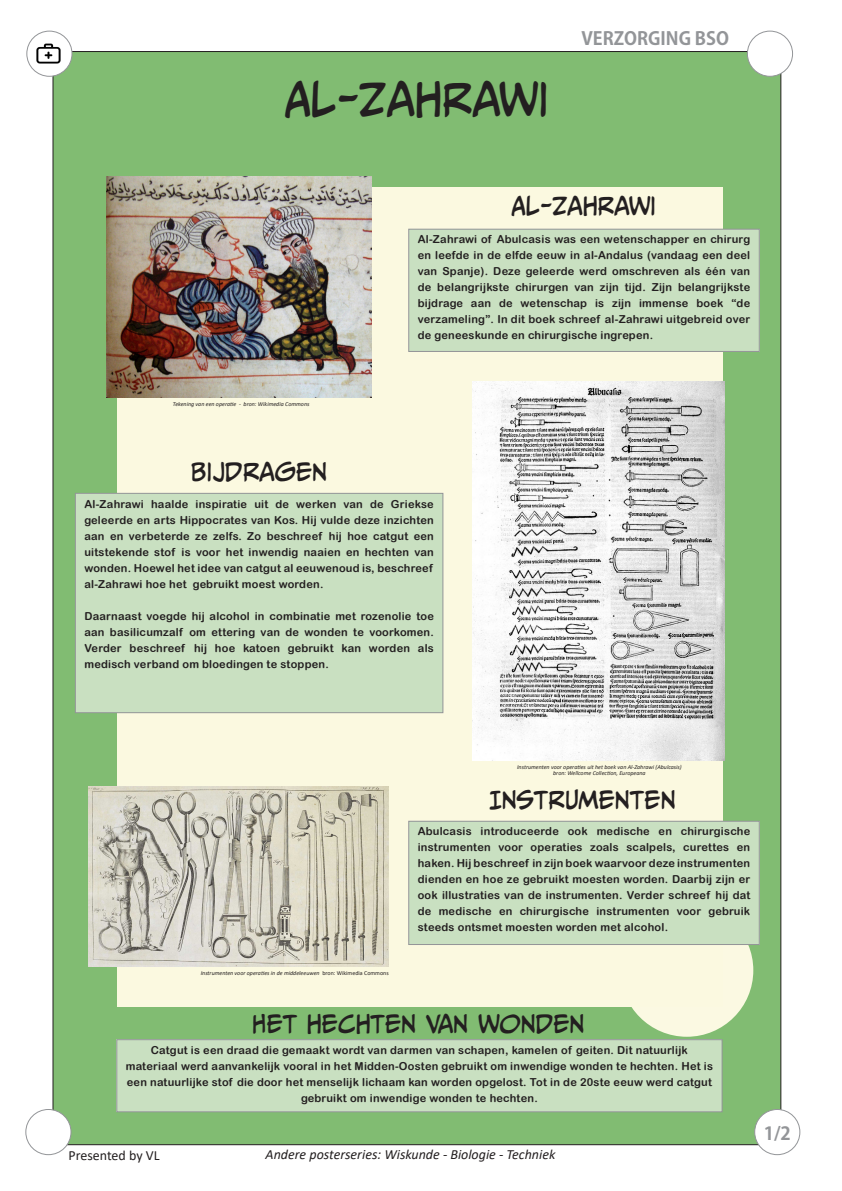
<style>
.page{position:relative;width:842px;height:1191px;background:#fff}
.page>*{position:absolute;margin:0;border:0;box-sizing:border-box;transform-origin:0 0}
.Title_1{font:42px "CC Meanwhile";color:#231f20}
.Body_text_1_-_left_j{font:23px "CC Meanwhile";color:#231f20}
.Body_text_1_-_left_j-2{font:700 18px "Adobe Gothic Std";color:#939598}
.Logo{font:italic 14px "Calibri";color:#231f20}
.Logo-2{font:14px "Calibri";color:#231f20}
.t1{font:11px/16px "Arial Rounded MT Bold";letter-spacing:.02em;color:#231f20;text-align:justify}
.Body_text_1_-_left_j-3{font:italic 6px/6px "Calibri";color:#231f20;text-align:center}
.s1{font-style:normal}
</style>
<div class="page">
<div style="left:53px;top:52px;width:728px;height:1092px;background:#81bc72;border-radius:12px"></div>
<div style="left:620px;top:904px;width:133px;height:132px;background:#fbf9e2;border-radius:50%"></div>
<div style="left:118px;top:187px;width:605px;height:819px;background:#fbf9e0"></div>
<div style="left:27px;top:31px;width:45px;height:45px;background:#fff;border-radius:50%"></div>
<div style="left:26px;top:31px;width:47px;height:46px;border:1px solid #939598;border-radius:50%"></div>
<div style="left:747px;top:31px;width:45px;height:45px;background:#fff;border-radius:50%"></div>
<div style="left:747px;top:31px;width:46px;height:46px;border:1px solid #939598;border-radius:50%"></div>
<div style="left:755px;top:1109px;width:45px;height:45px;background:#fff;border-radius:50%"></div>
<div style="left:754px;top:1109px;width:46px;height:46px;border:1px solid #939598;border-radius:50%"></div>
<div style="left:26px;top:1109px;width:45px;height:45px;background:#fff;border-radius:50%"></div>
<div style="left:25px;top:1109px;width:47px;height:46px;border:1px solid #939598;border-radius:50%"></div>
<div style="left:409px;top:229px;width:350px;height:122px;background:#c9e0c1"></div>
<div style="left:408px;top:229px;width:352px;height:123px;border:1px solid #939598"></div>
<div style="left:75px;top:493px;width:368px;height:219px;background:#c9e0c1"></div>
<div style="left:75px;top:493px;width:368px;height:220px;border:1px solid #939598"></div>
<div style="left:409px;top:821px;width:350px;height:123px;background:#c9e0c1"></div>
<div style="left:408px;top:820px;width:352px;height:125px;border:1px solid #939598"></div>
<div style="left:117px;top:1039px;width:605px;height:72px;background:#c9e0c1"></div>
<div style="left:116px;top:1039px;width:606px;height:73px;border:1px solid #939598"></div>
<img style="left:107px;top:177px;width:265px;height:220px">
<img style="left:473px;top:382px;width:252px;height:378px">
<img style="left:33px;top:43px;width:28px;height:26px">
<img style="left:88px;top:787px;width:301px;height:179px">
<p class="Title_1" style="left:285px;top:73px;width:266px">AL-ZAHRAWI</p>
<p class="Body_text_1_-_left_j-2" style="left:581px;top:28px;width:149px">VERZORGING BSO</p>
<p class="Body_text_1_-_left_j" style="left:512px;top:192px;width:146px">AL-ZAHRAWI</p>
<p class="Body_text_1_-_left_j-3" style="left:173px;top:400px;width:138px">Tekening van een operatie - bron: Wikimedia Commons</p>
<p class="Body_text_1_-_left_j" style="left:191px;top:457px;width:138px">BIJDRAGEN</p>
<p class="t1" style="left:418px;top:231px;width:334px">Al-Zahrawi of Abulcasis was een wetenschapper en chirurg en leefde in de elfde eeuw in al-Andalus (vandaag een deel van Spanje). Deze geleerde werd omschreven als één van de belangrijkste chirurgen van zijn tijd. Zijn belangrijkste bijdrage aan de wetenschap is zijn immense boek “de verzameling”. In dit boek schreef al-Zahrawi uitgebreid over de geneeskunde en chirurgische ingrepen.</p>
<p class="t1" style="left:84px;top:495px;width:351px">Al-Zahrawi haalde inspiratie uit de werken van de Griekse geleerde en arts Hippocrates van Kos. Hij vulde deze inzichten aan en verbeterde ze zelfs. Zo beschreef hij hoe catgut een uitstekende stof is voor het inwendig naaien en hechten van wonden. Hoewel het idee van catgut al eeuwenoud is, beschreef al-Zahrawi hoe het gebruikt moest worden.</p>
<p class="t1" style="left:84px;top:607px;width:351px">Daarnaast voegde hij alcohol in combinatie met rozenolie toe aan basilicumzalf om ettering van de wonden te voorkomen.<br>Verder beschreef hij hoe katoen gebruikt kan worden als medisch verband om bloedingen te stoppen.</p>
<p class="Body_text_1_-_left_j-3" style="left:517px;top:763px;width:166px">Instrumenten voor operaties uit het boek van Al-Zahrawi (Abulcasis) bron: Wellcome Collection, Europeana</p>
<p class="Body_text_1_-_left_j" style="left:490px;top:785px;width:188px">INSTRUMENTEN</p>
<p class="t1" style="left:418px;top:823px;width:334px">Abulcasis introduceerde ook medische en chirurgische instrumenten voor operaties zoals scalpels, curettes en haken. Hij beschreef in zijn boek waarvoor deze instrumenten dienden en hoe ze gebruikt moesten worden. Daarbij zijn er ook illustraties van de instrumenten. Verder schreef hij dat de medische en chirurgische instrumenten voor gebruik steeds ontsmet moesten worden met alcohol.</p>
<p class="Body_text_1_-_left_j-3" style="left:201px;top:969px;width:190px">Instrumenten voor operaties in de middeleeuwen <span class="s1">bron: Wikimedia Commons</span></p>
<p class="Body_text_1_-_left_j" style="left:252px;top:1009px;width:334px">HET HECHTEN VAN WONDEN</p>
<p class="t1" style="left:126px;top:1041px;width:589px;text-align:center">Catgut is een draad die gemaakt wordt van darmen van schapen, kamelen of geiten. Dit natuurlijk materiaal werd aanvankelijk vooral in het Midden-Oosten gebruikt om inwendige wonden te hechten. Het is een natuurlijke stof die door het menselijk lichaam kan worden opgelost. Tot in de 20ste eeuw werd catgut gebruikt om inwendige wonden te hechten.</p>
<p class="Logo-2" style="left:69px;top:1145px;width:93px">Presented by VL</p>
<p class="Logo" style="left:266px;top:1145px;width:291px">Andere posterseries: Wiskunde - Biologie - Techniek</p>
<p class="Body_text_1_-_left_j-2" style="left:764px;top:1122px;width:29px">1/2</p>
</div>
